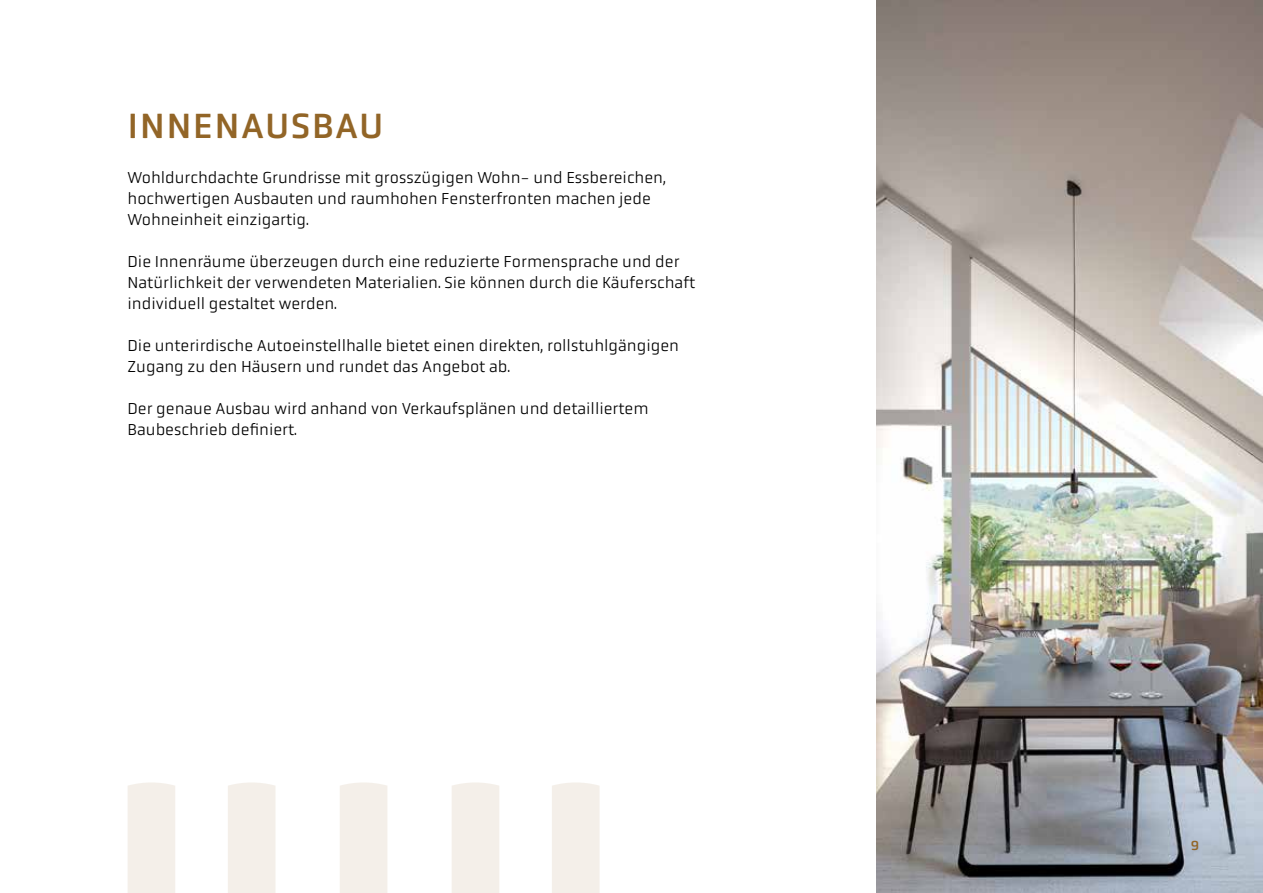
<style>
.page{position:relative;width:1263px;height:893px;background:#fff}
.page>*{position:absolute;margin:0;border:0;box-sizing:border-box;transform-origin:0 0}
.t1{font:36px "Obvia";letter-spacing:.055em;color:#926527}
.t2{font:300 16.5px/21px "Obvia";color:#000}
.t3{font:13.5px "Obvia";color:#926527}
</style>
<div class="page">
<img style="left:876px;top:0;width:387px;height:893px">
<svg style="left:128px;top:782px;width:472px;height:111px"></svg>
<div style="left:340px;top:782px;width:47px;height:111px;background:#f4efe9"></div>
<div style="left:228px;top:782px;width:48px;height:111px;background:#f4efe9"></div>
<div style="left:452px;top:782px;width:47px;height:111px;background:#f4efe9"></div>
<h1 class="t1" style="left:128px;top:104px;width:257px">INNENAUSBAU</h1>
<p class="t2" style="left:128px;top:167px;width:540px">Wohldurchdachte Grundrisse mit grosszügigen Wohn- und Essbereichen, hochwertigen Ausbauten und raumhohen Fensterfronten machen jede<br>Wohneinheit einzigartig.</p>
<p class="t2" style="left:128px;top:251px;width:569px">Die Innenräume überzeugen durch eine reduzierte Formensprache und der<br>Natürlichkeit der verwendeten Materialien. Sie können durch die Käuferschaft individuell gestaltet werden.</p>
<p class="t2" style="left:128px;top:335px;width:553px">Die unterirdische Autoeinstellhalle bietet einen direkten, rollstuhlgängigen<br>Zugang zu den Häusern und rundet das Angebot ab.</p>
<p class="t2" style="left:128px;top:398px;width:522px">Der genaue Ausbau wird anhand von Verkaufsplänen und detailliertem<br>Baubeschrieb definiert.</p>
<p class="t3" style="left:1191px;top:838px;width:10px">9</p>
</div>
